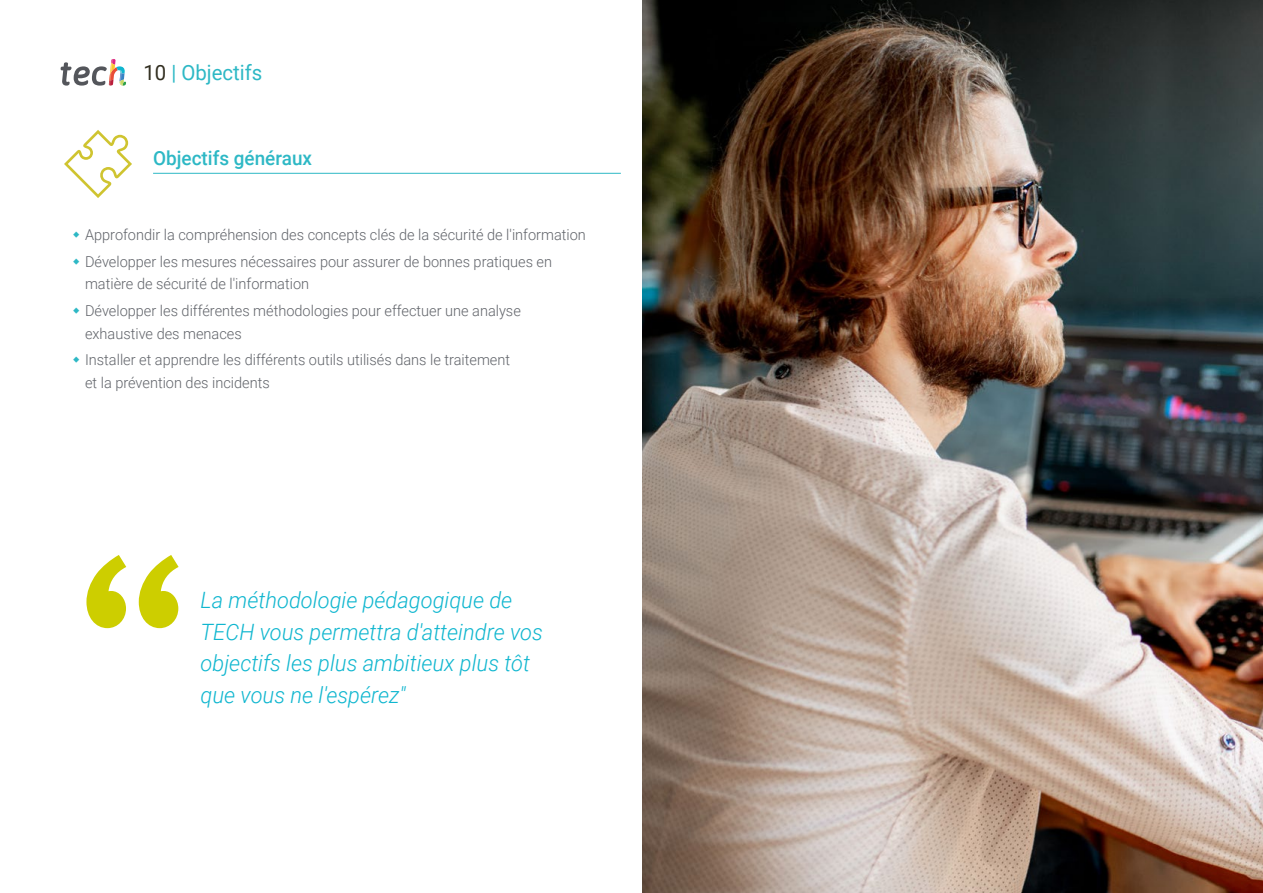
<style>
.page{position:relative;width:1263px;height:893px;background:#fff}
.page>*{position:absolute;margin:0;border:0;box-sizing:border-box;transform-origin:0 0}
.t1{font:italic 300 22.5px/31.5px "Roboto";color:#0fb6cf}
.t2{font:21px "Roboto";color:#2db8c5}
.t3{font:500 19.5px "Roboto";color:#2db8c5}
.t4{font:300 15px/26.7px "Roboto";color:#61646a}
.s1{color:#312e20}
</style>
<div class="page">
<img style="left:642px;top:0;width:621px;height:893px">
<svg style="left:61px;top:59px;width:65px;height:27px"></svg>
<svg style="left:86px;top:555px;width:93px;height:73px"></svg>
<hr style="left:153px;top:173px;width:468px;height:1px;background:#2db8c5">
<svg style="left:64px;top:130px;width:68px;height:68px"></svg>
<h2 class="t2" style="left:144px;top:57px;width:120px"><span class="s1">10</span> | Objectifs</h2>
<h3 class="t3" style="left:153px;top:144px;width:160px">Objectifs généraux</h3>
<p class="t4" style="left:85px;top:221px;width:502px">Approfondir la compréhension des concepts clés de la sécurité de l'information<br>Développer les mesures nécessaires pour assurer de bonnes pratiques en</p>
<p class="t4" style="left:85px;top:270px;width:437px">matière de sécurité de l'information<br>Développer les différentes méthodologies pour effectuer une analyse</p>
<p class="t4" style="left:85px;top:319px;width:426px">exhaustive des menaces<br>Installer et apprendre les différents outils utilisés dans le traitement</p>
<p class="t4" style="left:85px;top:369px;width:186px">et la prévention des incidents</p>
<h1 class="t1" style="left:201px;top:583px;width:344px">La méthodologie pédagogique de<br>TECH vous permettra d'atteindre vos objectifs les plus ambitieux plus tôt que vous ne l'espérez"</h1>
</div>
